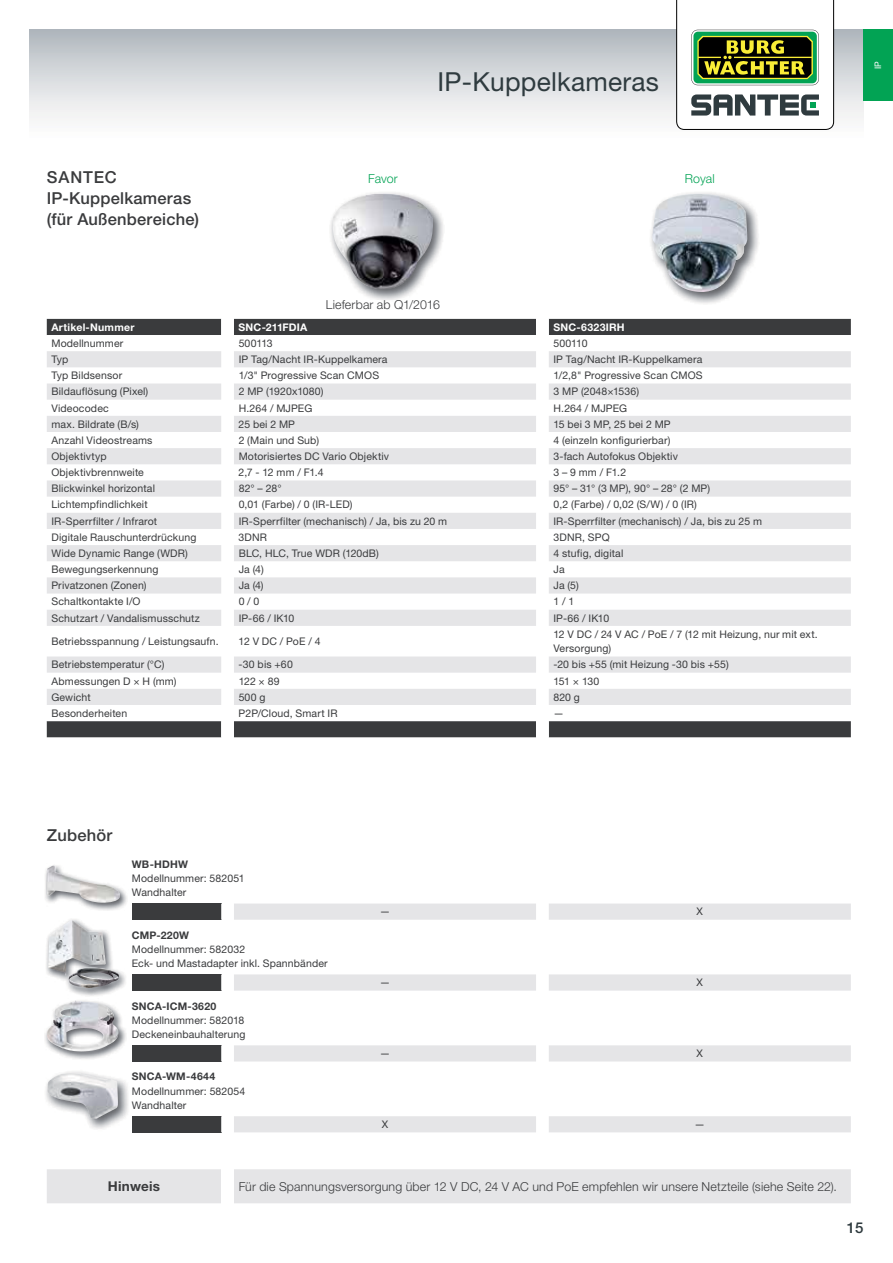
<style>
.page{position:relative;width:893px;height:1263px;background:#fff}
.page>*{position:absolute;margin:0;border:0;box-sizing:border-box;transform-origin:0 0}
.t1{font:26.25px "Helvetica Neue LT Std";letter-spacing:.01em;color:#2f3b3f}
.t2{font:500 16.5px/21px "Helvetica Neue LT Std";letter-spacing:.015em;color:#3a3b3d}
.t3{font:500 15px "Helvetica Neue LT Std";color:#2f3b3f}
.t4{font:700 13.5px "Helvetica Neue LT Std";letter-spacing:.02em;color:#3a3b3d}
.t5{font:300 12.3px "Helvetica Neue LT Std";letter-spacing:.015em;color:#3a3b3d}
.t6{font:300 12.3px "Helvetica Neue LT Std";letter-spacing:-.005em;color:#393b3c}
.t7{font:300 12.3px "Helvetica Neue LT Std";color:#02a354}
.t8{font:300 12.3px "Helvetica Neue LT Std";letter-spacing:.015em;color:#393b3c}
.t9{font:10.5px/14.2px "Helvetica Neue LT Std";letter-spacing:.015em;color:#3a3b3d}
.t10{font:700 10.5px "Helvetica Neue LT Std";letter-spacing:.02em;color:#3a3b3d}
.t11{font:700 10.5px "Helvetica Neue LT Std";letter-spacing:.02em;color:#fff}
.t12{font:9px "Helvetica Neue LT Std";color:#fff;scale:.96 1}
.s1{color:#3a3b3d}
.s2{color:#37393a}
</style>
<div class="page">
<div style="left:30px;top:30px;width:833px;height:123px;background:linear-gradient(to bottom,#b5bbc1,#fff)"></div>
<svg style="left:676px;top:0;width:157px;height:130px"></svg>
<div style="left:863px;top:30px;width:29px;height:71px;background:#02a354"></div>
<div style="left:47px;top:319px;width:803px;height:418px;background:#3a3b3d"></div>
<svg style="left:221px;top:319px;width:328px;height:418px;background:#4a4b4d"></svg>
<svg style="left:47px;top:335px;width:803px;height:386px"></svg>
<svg style="left:47px;top:351px;width:803px;height:354px"></svg>
<div style="left:47px;top:1169px;width:803px;height:34px;background:#e5e5e7"></div>
<div style="left:221px;top:1169px;width:13px;height:34px;background:#fff"></div>
<img style="left:651px;top:192px;width:108px;height:112px">
<img style="left:652px;top:194px;width:95px;height:98px">
<img style="left:45px;top:865px;width:82px;height:46px">
<img style="left:47px;top:866px;width:74px;height:37px">
<img style="left:46px;top:919px;width:80px;height:77px">
<img style="left:48px;top:920px;width:71px;height:68px">
<img style="left:45px;top:1000px;width:81px;height:59px">
<img style="left:47px;top:1001px;width:29px;height:34px">
<div style="left:132px;top:904px;width:89px;height:16px;background:#3a3b3d"></div>
<div style="left:221px;top:904px;width:629px;height:16px;background:#e5e5e7"></div>
<div style="left:132px;top:974px;width:89px;height:17px;background:#3a3b3d"></div>
<svg style="left:221px;top:974px;width:629px;height:17px;background:#e7e7e8"></svg>
<div style="left:132px;top:1116px;width:89px;height:16px;background:#3a3b3d"></div>
<div style="left:221px;top:1116px;width:629px;height:16px;background:#e5e5e7"></div>
<div style="left:132px;top:1045px;width:89px;height:17px;background:#3a3b3d"></div>
<svg style="left:221px;top:1045px;width:629px;height:17px;background:#e7e7e8"></svg>
<img style="left:46px;top:1071px;width:82px;height:58px">
<img style="left:47px;top:1073px;width:71px;height:46px">
<img style="left:330px;top:192px;width:113px;height:108px">
<img style="left:331px;top:194px;width:102px;height:95px">
<h2 class="t2" style="left:47px;top:167px;width:154px">SANTEC<br>IP-Kuppelkameras (für Außenbereiche)</h2>
<h1 class="t1" style="left:437px;top:72px;width:223px">IP-Kuppelkameras</h1>
<p class="t7" style="left:368px;top:174px;width:31px">Favor</p>
<p class="t7" style="left:685px;top:174px;width:31px">Royal</p>
<p class="t6" style="left:335px;top:300px;width:106px"><span class="s1">e er ar a</span>b <span class="s2">Q</span>1/2016</p>
<p class="t8" style="left:326px;top:300px;width:38px">Lif b</p>
<p class="t11" style="left:51px;top:321px;width:84px">Artikel-Nummer</p>
<p class="t11" style="left:238px;top:321px;width:70px">SNC-211FDIA</p>
<p class="t11" style="left:553px;top:321px;width:73px">SNC-6323IRH</p>
<p class="t9" style="left:51px;top:337px;width:73px">Modellnummer</p>
<p class="t9" style="left:239px;top:337px;width:35px">500113</p>
<p class="t9" style="left:553px;top:337px;width:36px">500110</p>
<p class="t9" style="left:51px;top:353px;width:18px">Typ</p>
<p class="t9" style="left:239px;top:353px;width:150px">IP Tag/Nacht IR-Kuppelkamera</p>
<p class="t9" style="left:553px;top:353px;width:150px">IP Tag/Nacht IR-Kuppelkamera</p>
<p class="t9" style="left:51px;top:369px;width:72px">Typ Bildsensor</p>
<p class="t9" style="left:239px;top:369px;width:142px">1/3" Progressive Scan CMOS</p>
<p class="t9" style="left:553px;top:369px;width:151px">1/2,8" Progressive Scan CMOS</p>
<p class="t9" style="left:51px;top:385px;width:98px">Bildauflösung (Pixel)</p>
<p class="t9" style="left:239px;top:385px;width:86px">2 MP (1920x1080)</p>
<p class="t9" style="left:553px;top:385px;width:87px">3 MP (2048×1536)</p>
<p class="t9" style="left:51px;top:402px;width:59px">Videocodec</p>
<p class="t9" style="left:239px;top:402px;width:75px">H.264 / MJPEG</p>
<p class="t9" style="left:553px;top:402px;width:75px">H.264 / MJPEG</p>
<p class="t9" style="left:51px;top:418px;width:89px">max. Bildrate (B/s)</p>
<p class="t9" style="left:239px;top:418px;width:58px">25 bei 2 MP</p>
<p class="t9" style="left:553px;top:418px;width:119px">15 bei 3 MP, 25 bei 2 MP</p>
<p class="t9" style="left:51px;top:434px;width:102px">Anzahl Videostreams</p>
<p class="t9" style="left:239px;top:434px;width:82px">2 (Main und Sub)</p>
<p class="t9" style="left:553px;top:434px;width:118px">4 (einzeln konfigurierbar)</p>
<p class="t9" style="left:51px;top:450px;width:57px">Objektivtyp</p>
<p class="t9" style="left:239px;top:450px;width:152px">Motorisiertes DC Vario Objektiv</p>
<p class="t9" style="left:553px;top:450px;width:126px">3-fach Autofokus Objektiv</p>
<p class="t9" style="left:51px;top:466px;width:94px">Objektivbrennweite</p>
<p class="t9" style="left:239px;top:466px;width:87px">2,7 - 12 mm / F1.4</p>
<p class="t9" style="left:553px;top:466px;width:74px">3 – 9 mm / F1.2</p>
<p class="t9" style="left:51px;top:482px;width:105px">Blickwinkel horizontal</p>
<p class="t9" style="left:239px;top:482px;width:44px">82° – 28°</p>
<p class="t9" style="left:553px;top:482px;width:158px">95° – 31° (3 MP), 90° – 28° (2 MP)</p>
<p class="t9" style="left:51px;top:498px;width:98px">Lichtempfindlichkeit</p>
<p class="t9" style="left:239px;top:498px;width:115px">0,01 (Farbe) / 0 (IR-LED)</p>
<p class="t9" style="left:553px;top:498px;width:145px">0,2 (Farbe) / 0,02 (S/W) / 0 (IR)</p>
<p class="t9" style="left:51px;top:515px;width:107px">IR-Sperrfilter / Infrarot</p>
<p class="t9" style="left:239px;top:515px;width:210px">IR-Sperrfilter (mechanisch) / Ja, bis zu 20 m</p>
<p class="t9" style="left:553px;top:515px;width:210px">IR-Sperrfilter (mechanisch) / Ja, bis zu 25 m</p>
<p class="t9" style="left:51px;top:531px;width:146px">Digitale Rauschunterdrückung</p>
<p class="t9" style="left:239px;top:531px;width:30px">3DNR</p>
<p class="t9" style="left:553px;top:531px;width:58px">3DNR, SPQ</p>
<p class="t9" style="left:51px;top:547px;width:138px">Wide Dynamic Range (WDR)</p>
<p class="t9" style="left:239px;top:547px;width:142px">BLC, HLC, True WDR (120dB)</p>
<p class="t9" style="left:553px;top:547px;width:71px">4 stufig, digital</p>
<p class="t9" style="left:51px;top:563px;width:109px">Bewegungserkennung</p>
<p class="t9" style="left:239px;top:563px;width:27px">Ja (4)</p>
<p class="t9" style="left:553px;top:563px;width:13px">Ja</p>
<p class="t9" style="left:51px;top:579px;width:97px">Privatzonen (Zonen)</p>
<p class="t9" style="left:239px;top:579px;width:27px">Ja (4)</p>
<p class="t9" style="left:553px;top:579px;width:27px">Ja (5)</p>
<p class="t9" style="left:51px;top:595px;width:90px">Schaltkontakte I/O</p>
<p class="t9" style="left:239px;top:595px;width:22px">0 / 0</p>
<p class="t9" style="left:553px;top:595px;width:22px">1 / 1</p>
<p class="t9" style="left:51px;top:612px;width:150px">Schutzart / Vandalismusschutz</p>
<p class="t9" style="left:239px;top:612px;width:57px">IP-66 / IK10</p>
<p class="t9" style="left:553px;top:612px;width:57px">IP-66 / IK10</p>
<p class="t9" style="left:51px;top:635px;width:169px">Betriebsspannung / Leistungsaufn.</p>
<p class="t9" style="left:239px;top:635px;width:83px">12 V DC / PoE / 4</p>
<p class="t9" style="left:553px;top:628px;width:266px">12 V DC / 24 V AC / PoE / 7 (12 mit Heizung, nur mit ext.<br>Versorgung)</p>
<p class="t9" style="left:51px;top:658px;width:114px">Betriebstemperatur (°C)</p>
<p class="t9" style="left:239px;top:658px;width:56px">-30 bis +60</p>
<p class="t9" style="left:553px;top:658px;width:177px">-20 bis +55 (mit Heizung -30 bis +55)</p>
<p class="t9" style="left:51px;top:675px;width:126px">Abmessungen D × H (mm)</p>
<p class="t9" style="left:239px;top:675px;width:42px">122 × 89</p>
<p class="t9" style="left:553px;top:675px;width:47px">151 × 130</p>
<p class="t9" style="left:51px;top:691px;width:41px">Gewicht</p>
<p class="t9" style="left:239px;top:691px;width:28px">500 g</p>
<p class="t9" style="left:553px;top:691px;width:28px">820 g</p>
<p class="t9" style="left:51px;top:707px;width:77px">Besonderheiten</p>
<p class="t9" style="left:239px;top:707px;width:100px">P2P/Cloud, Smart IR</p>
<p class="t9" style="left:553px;top:707px;width:12px">—</p>
<p class="t12" style="left:874px;top:69px;width:10px;rotate:-90deg">IP</p>
<h2 class="t2" style="left:47px;top:825px;width:67px">Zubehör</h2>
<p class="t10" style="left:132px;top:858px;width:58px">WB-HDHW</p>
<p class="t9" style="left:132px;top:872px;width:114px">Modellnummer: 582051<br>Wandhalter</p>
<p class="t10" style="left:132px;top:929px;width:59px">CMP-220W</p>
<p class="t9" style="left:132px;top:943px;width:197px">Modellnummer: 582032<br>Eck- und Mastadapter inkl. Spannbänder</p>
<p class="t10" style="left:132px;top:1000px;width:86px">SNCA-ICM-3620</p>
<p class="t9" style="left:132px;top:1014px;width:115px">Modellnummer: 582018<br>Deckeneinbauhalterung</p>
<p class="t10" style="left:132px;top:1071px;width:85px">SNCA-WM-4644</p>
<p class="t9" style="left:132px;top:1085px;width:115px">Modellnummer: 582054<br>Wandhalter</p>
<p class="t9" style="left:380px;top:905px;width:12px">—</p>
<p class="t9" style="left:696px;top:905px;width:8px">X</p>
<p class="t9" style="left:380px;top:976px;width:12px">—</p>
<p class="t9" style="left:696px;top:976px;width:8px">X</p>
<p class="t9" style="left:380px;top:1047px;width:12px">—</p>
<p class="t9" style="left:696px;top:1047px;width:8px">X</p>
<p class="t9" style="left:382px;top:1118px;width:8px">X</p>
<p class="t9" style="left:694px;top:1118px;width:12px">—</p>
<p class="t4" style="left:108px;top:1179px;width:54px">Hinweis</p>
<p class="t5" style="left:239px;top:1182px;width:600px">Für die Spannungsversorgung über 12 V DC, 24 V AC und PoE empfehlen wir unsere Netzteile (siehe Seite 22).</p>
<h3 class="t3" style="left:846px;top:1219px;width:18px">15</h3>
</div>
